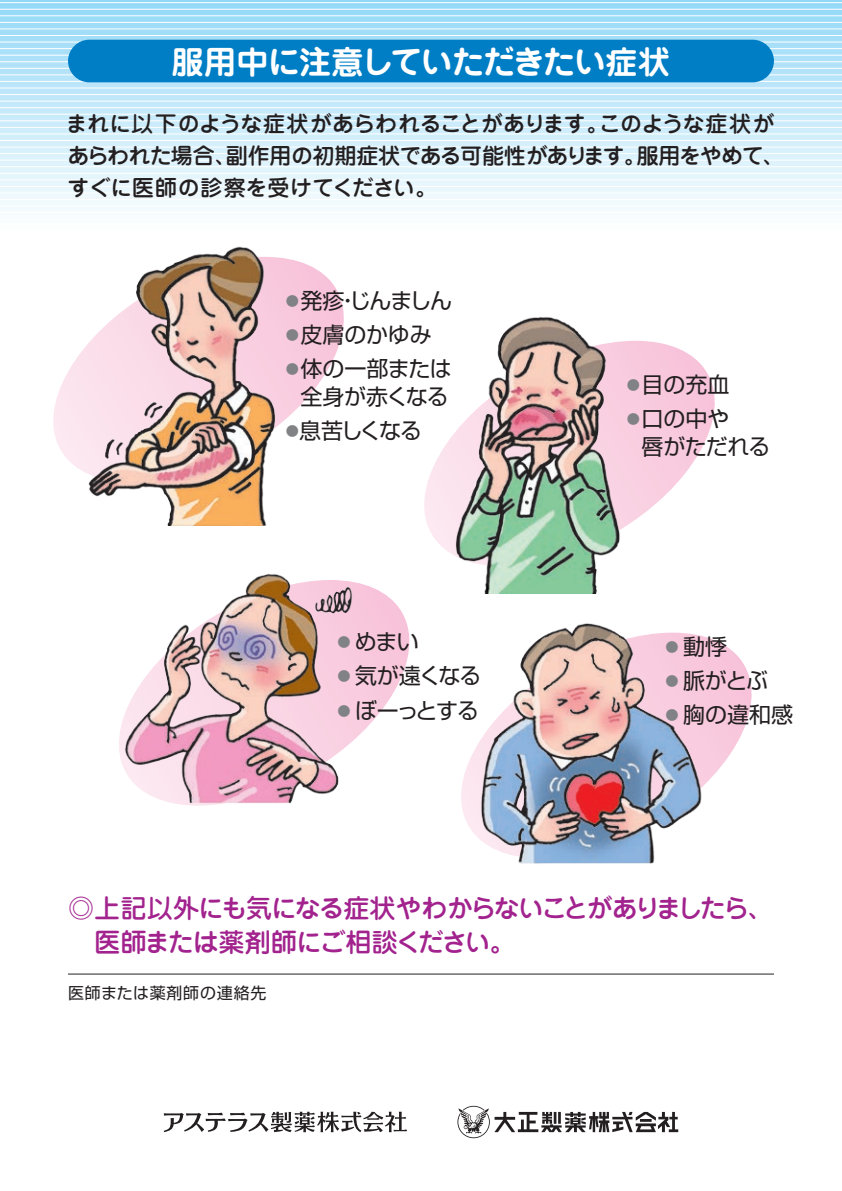
<style>
.page{position:relative;width:842px;height:1191px;background:#fff}
.page>*{position:absolute;margin:0;border:0;box-sizing:border-box;transform-origin:0 0}
.t1{font:700 32px "Jun 501 Pro";letter-spacing:-.025em;color:#fff}
.t2{font:500 26px/34px "Jun 34 Pro";letter-spacing:-.065em;color:#a2238e}
.t3{font:500 22px/32px "Jun 34 Pro";letter-spacing:-.025em;color:#231f20}
.t4{font:22px "Shin Go Pro";letter-spacing:-.02em;color:#231f20}
.t5{font:22px/34px "Shin Go Pro";letter-spacing:-.055em;color:#231f20}
.t6{font:22px "Shin Go Pro";letter-spacing:-.05em;color:#231f20}
.t7{font:16px "Shin Go Pro";letter-spacing:.05em;color:#231f20}
.t8{font:13.2px "Shin Go Pro";color:#808285}
</style>
<div class="page">
<svg style="left:0;top:0;width:842px;height:211px;background:#c9ebfa"></svg>
<hr style="left:0;top:2px;width:842px;height:1px;background:#fff">
<hr style="left:0;top:9px;width:842px;height:1px;background:#fff">
<hr style="left:0;top:15px;width:842px;height:1px;background:#fff">
<hr style="left:0;top:22px;width:842px;height:1px;background:#fff">
<hr style="left:0;top:28px;width:842px;height:1px;background:#fff">
<hr style="left:0;top:35px;width:842px;height:1px;background:#fff">
<hr style="left:0;top:42px;width:842px;height:1px;background:#fff">
<hr style="left:0;top:48px;width:842px;height:1px;background:#fff">
<hr style="left:0;top:55px;width:842px;height:1px;background:#fff">
<hr style="left:0;top:61px;width:842px;height:1px;background:#fff">
<hr style="left:0;top:68px;width:842px;height:1px;background:#fff">
<hr style="left:0;top:74px;width:842px;height:1px;background:#fff">
<hr style="left:0;top:81px;width:842px;height:1px;background:#fff">
<hr style="left:0;top:87px;width:842px;height:1px;background:#fff">
<hr style="left:0;top:94px;width:842px;height:1px;background:#fff">
<hr style="left:0;top:101px;width:842px;height:1px;background:#fff">
<hr style="left:0;top:107px;width:842px;height:1px;background:#fff">
<hr style="left:0;top:114px;width:842px;height:1px;background:#fff">
<hr style="left:0;top:120px;width:842px;height:1px;background:#fff">
<hr style="left:0;top:127px;width:842px;height:1px;background:#fff">
<hr style="left:0;top:133px;width:842px;height:1px;background:#fff">
<hr style="left:0;top:140px;width:842px;height:1px;background:#fff">
<hr style="left:0;top:147px;width:842px;height:1px;background:#fff">
<hr style="left:0;top:153px;width:842px;height:1px;background:#fff">
<hr style="left:0;top:160px;width:842px;height:1px;background:#fff">
<hr style="left:0;top:166px;width:842px;height:1px;background:#fff">
<hr style="left:0;top:173px;width:842px;height:1px;background:#fff">
<hr style="left:0;top:179px;width:842px;height:1px;background:#fff">
<hr style="left:0;top:186px;width:842px;height:1px;background:#fff">
<hr style="left:0;top:192px;width:842px;height:1px;background:#fff">
<hr style="left:0;top:199px;width:842px;height:1px;background:#fff">
<hr style="left:0;top:206px;width:842px;height:1px;background:#fff">
<div style="left:68px;top:40px;width:706px;height:42px;background:#007ec5;border-radius:21px"></div>
<hr style="left:68px;top:973px;width:706px;height:1px;background:#231f20">
<svg style="left:361px;top:584px;width:49px;height:149px"></svg>
<img style="left:119px;top:574px;width:242px;height:232px">
<svg style="left:53px;top:257px;width:291px;height:213px"></svg>
<img style="left:82px;top:246px;width:197px;height:279px">
<svg style="left:424px;top:341px;width:291px;height:212px"></svg>
<img style="left:451px;top:317px;width:174px;height:277px">
<svg style="left:461px;top:640px;width:291px;height:193px"></svg>
<img style="left:474px;top:623px;width:240px;height:241px">
<svg style="left:164px;top:1111px;width:243px;height:21px"></svg>
<svg style="left:457px;top:1105px;width:221px;height:33px"></svg>
<h1 class="t1" style="left:172px;top:37px;width:500px">服用中に注意していただきたい症状</h1>
<p class="t3" style="left:599px;top:106px;width:177px">このような症状が</p>
<p class="t3" style="left:66px;top:106px;width:544px">まれに以下のような症状があらわれることがあります。</p>
<p class="t3" style="left:226px;top:138px;width:422px">副作用の初期症状である可能性があります。</p>
<p class="t3" style="left:67px;top:138px;width:371px">あらわれた場合、<br>すぐに医師の診察を受けてください。</p>
<p class="t3" style="left:637px;top:138px;width:150px">服用をやめて、</p>
<p class="t6" style="left:300px;top:283px;width:153px">発疹じんましん</p>
<p class="t8" style="left:286px;top:290px;width:15px">●</p>
<p class="t4" style="left:337px;top:283px;width:23px">・</p>
<p class="t4" style="left:300px;top:317px;width:133px">皮膚のかゆみ</p>
<p class="t8" style="left:286px;top:324px;width:15px">●</p>
<p class="t4" style="left:300px;top:351px;width:153px">体の一部または</p>
<p class="t8" style="left:286px;top:358px;width:15px">●</p>
<p class="t5" style="left:299px;top:377px;width:151px">全身が赤くなる息苦しくなる</p>
<p class="t8" style="left:286px;top:420px;width:15px">●</p>
<p class="t4" style="left:355px;top:624px;width:65px">めまい</p>
<p class="t8" style="left:338px;top:631px;width:15px">●</p>
<p class="t4" style="left:355px;top:658px;width:128px">気が遠くなる</p>
<p class="t8" style="left:338px;top:665px;width:15px">●</p>
<p class="t4" style="left:355px;top:692px;width:125px">ぼーっとする</p>
<p class="t8" style="left:338px;top:699px;width:15px">●</p>
<p class="t4" style="left:641px;top:366px;width:89px">目の充血</p>
<p class="t8" style="left:627px;top:374px;width:15px">●</p>
<p class="t4" style="left:641px;top:400px;width:89px">口の中や</p>
<p class="t8" style="left:627px;top:408px;width:15px">●</p>
<p class="t4" style="left:641px;top:428px;width:130px">唇がただれる</p>
<p class="t4" style="left:683px;top:629px;width:45px">動悸</p>
<p class="t8" style="left:665px;top:636px;width:15px">●</p>
<p class="t4" style="left:683px;top:663px;width:86px">脈がとぶ</p>
<p class="t8" style="left:665px;top:670px;width:15px">●</p>
<p class="t4" style="left:683px;top:697px;width:111px">胸の違和感</p>
<p class="t8" style="left:665px;top:704px;width:15px">●</p>
<p class="t2" style="left:94px;top:888px;width:681px;text-indent:-26px">◎上記以外にも気になる症状やわからないことがありましたら、医師または薬剤師にご相談ください。</p>
<p class="t7" style="left:68px;top:979px;width:200px">医師または薬剤師の連絡先</p>
</div>
